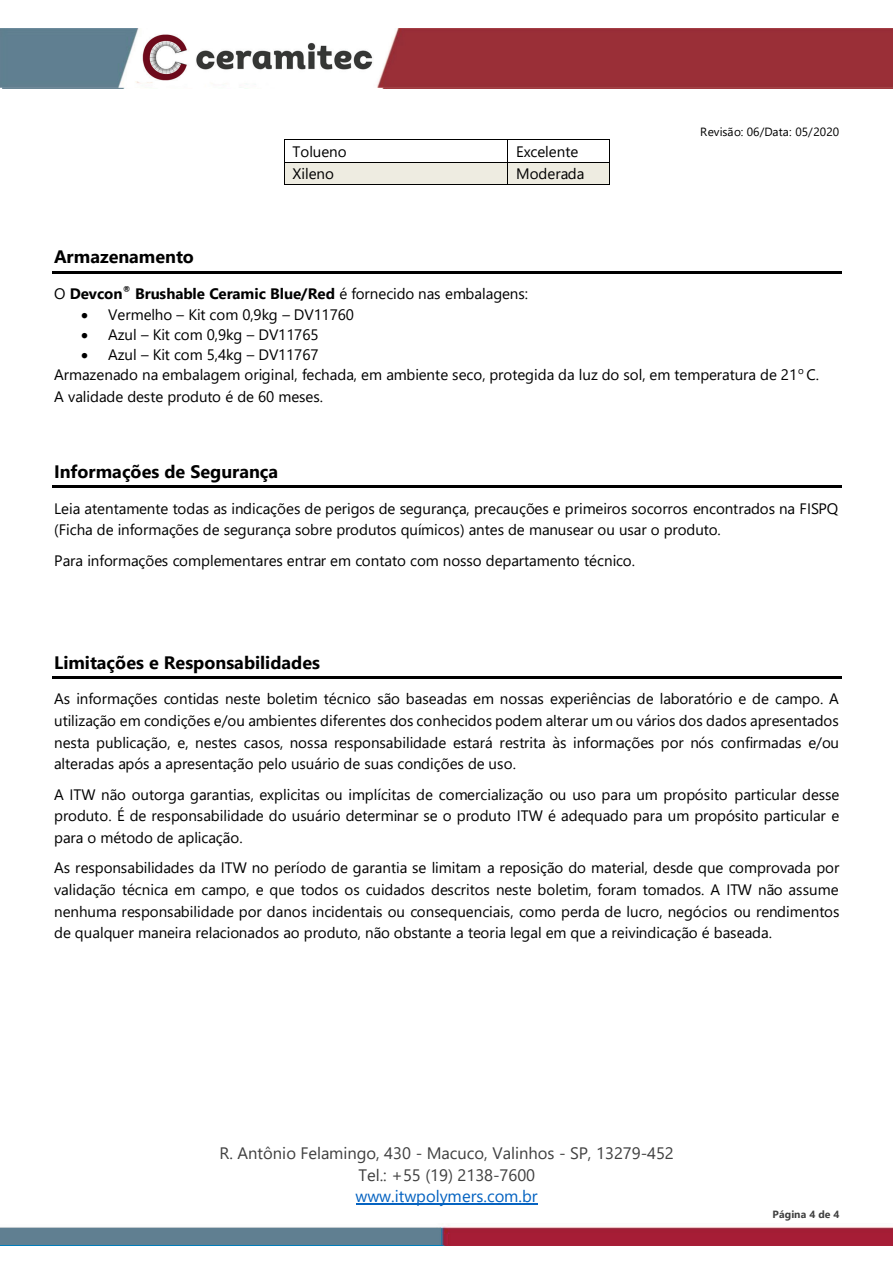
<style>
.page{position:relative;width:893px;height:1263px;background:#fff}
.page>*{position:absolute;margin:0;border:0;box-sizing:border-box;transform-origin:0 0}
.t1{font:700 18px "Segoe UI";color:#000}
.t2{font:16.5px/21.9px "Segoe UI";color:#404040;text-align:center}
.t3{font:16.5px "Segoe UI";color:#0563c1}
.t4{font:15.15px/21.5px "Segoe UI";letter-spacing:-.005em;color:#000;text-align:justify}
.t5{font:700 15.15px "Segoe UI";color:#000}
.t6{font:11.85px "Segoe UI";letter-spacing:.005em;color:#000}
.t7{font:700 10.5px "Segoe UI";letter-spacing:.005em;color:#404040}
.s1{font-weight:400}
</style>
<div class="page">
<img style="left:0;top:1244px;width:893px;height:1px">
<hr style="left:355px;top:1204px;width:182px;height:1px;background:#0563c1">
<hr style="left:285px;top:139px;width:222px;height:1px;background:#000">
<hr style="left:508px;top:139px;width:101px;height:1px;background:#000">
<div style="left:285px;top:162px;width:222px;height:22px;background:#eeece1"></div>
<div style="left:508px;top:162px;width:101px;height:22px;background:#eeece1"></div>
<hr style="left:285px;top:162px;width:222px;height:1px;background:#000">
<hr style="left:508px;top:162px;width:101px;height:1px;background:#000">
<svg style="left:284px;top:139px;width:1px;height:46px"></svg>
<hr style="left:285px;top:184px;width:222px;height:1px;background:#000">
<svg style="left:507px;top:139px;width:1px;height:46px"></svg>
<hr style="left:508px;top:184px;width:101px;height:1px;background:#000">
<svg style="left:609px;top:139px;width:1px;height:46px"></svg>
<hr style="left:52px;top:271px;width:789px;height:2px;background:#000">
<hr style="left:52px;top:486px;width:789px;height:2px;background:#000">
<hr style="left:52px;top:677px;width:789px;height:2px;background:#000">
<img style="left:0;top:29px;width:893px;height:60px">
<img style="left:0;top:1225px;width:893px;height:19px">
<p class="t4" style="left:292px;top:140px;width:56px">Tolueno</p>
<p class="t4" style="left:516px;top:140px;width:64px">Excelente</p>
<p class="t4" style="left:292px;top:162px;width:43px">Xileno</p>
<p class="t4" style="left:516px;top:162px;width:70px">Moderada</p>
<p class="t6" style="left:700px;top:121px;width:140px">Revisão: 06/Data: 05/2020</p>
<p class="t1" style="left:54px;top:240px;width:141px">Armazenamento</p>
<p class="t5" style="left:54px;top:279px;width:476px"><span class="s1">O</span> Devcon<sup>®</sup> Brushable Ceramic Blue/Red <span class="s1">é fornecido nas embalagens:</span></p>
<p class="t4" style="left:81px;top:303px;width:274px">• Vermelho – Kit com 0,9kg – DV11760</p>
<p class="t4" style="left:81px;top:323px;width:239px">• Azul – Kit com 0,9kg – DV11765</p>
<p class="t4" style="left:54px;top:343px;width:767px;line-height:21px;text-align:left;text-indent:27px">• Azul – Kit com 5,4kg – DV11767<br>Armazenado na embalagem original, fechada, em ambiente seco, protegida da luz do sol, em temperatura de 21<sup>o</sup> C.<br>A validade deste produto é de 60 meses.</p>
<p class="t1" style="left:54px;top:454px;width:226px">Informações de Segurança</p>
<p class="t4" style="left:54px;top:496px;width:786px">Leia atentamente todas as indicações de perigos de segurança, precauções e primeiros socorros encontrados na FISPQ (Ficha de informações de segurança sobre produtos químicos) antes de manusear ou usar o produto.</p>
<p class="t4" style="left:54px;top:548px;width:582px">Para informações complementares entrar em contato com nosso departamento técnico.</p>
<p class="t1" style="left:54px;top:645px;width:267px">Limitações e Responsabilidades</p>
<p class="t4" style="left:54px;top:687px;width:787px">As informações contidas neste boletim técnico são baseadas em nossas experiências de laboratório e de campo. A utilização em condições e/ou ambientes diferentes dos conhecidos podem alterar um ou vários dos dados apresentados nesta publicação, e, nestes casos, nossa responsabilidade estará restrita às informações por nós confirmadas e/ou alteradas após a apresentação pelo usuário de suas condições de uso.</p>
<p class="t4" style="left:54px;top:782px;width:787px">A ITW não outorga garantias, explicitas ou implícitas de comercialização ou uso para um propósito particular desse produto. É de responsabilidade do usuário determinar se o produto ITW é adequado para um propósito particular e para o método de aplicação.</p>
<p class="t4" style="left:54px;top:856px;width:787px">As responsabilidades da ITW no período de garantia se limitam a reposição do material, desde que comprovada por validação técnica em campo, e que todos os cuidados descritos neste boletim, foram tomados. A ITW não assume nenhuma responsabilidade por danos incidentais ou consequenciais, como perda de lucro, negócios ou rendimentos de qualquer maneira relacionados ao produto, não obstante a teoria legal em que a reivindicação é baseada.</p>
<p class="t2" style="left:219px;top:1140px;width:456px">R. Antônio Felamingo, 430 - Macuco, Valinhos - SP, 13279-452<br>Tel.: +55 (19) 2138-7600</p>
<p class="t3" style="left:355px;top:1181px;width:184px">www.itwpolymers.com.br</p>
<p class="t7" style="left:772px;top:1205px;width:68px">Página 4 de 4</p>
</div>
